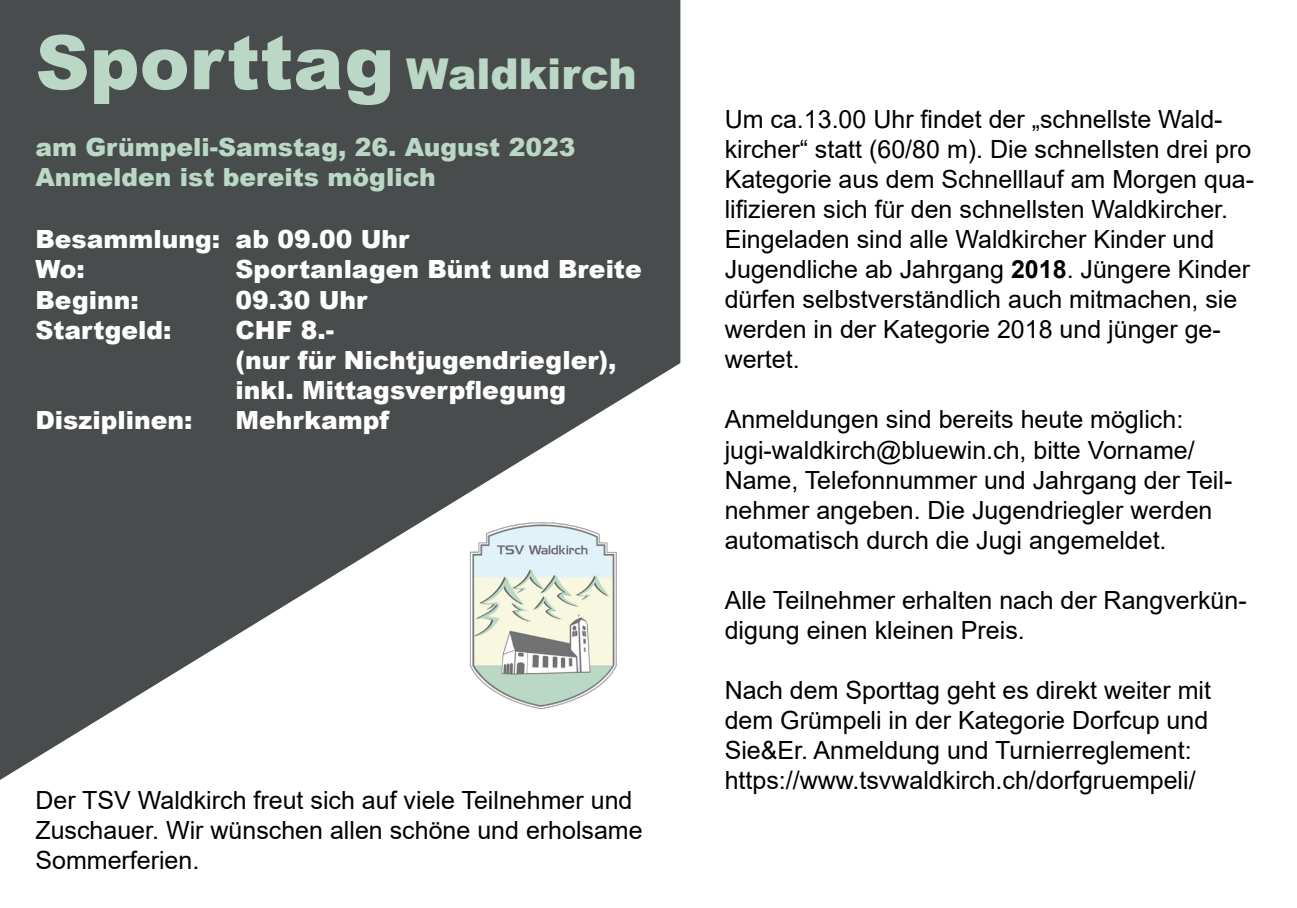
<style>
.page{position:relative;width:1297px;height:908px;background:#fff}
.page>*{position:absolute;margin:0;border:0;box-sizing:border-box;transform-origin:0 0}
.t1{font:900 42.5px "Arial";color:#bad8c5}
.t2{font:25px/30px "Arial";color:#000}
.t3{font:900 25px/30px "Arial";color:#fff}
.t4{font:900 25px "Arial";color:#bad8c5}
.s1{font-size:75px}
.s2{font-weight:700}
</style>
<div class="page">
<svg style="left:0;top:0;width:680px;height:780px;fill:#494c4d"></svg>
<img style="left:469px;top:519px;width:150px;height:190px">
<p class="t1" style="left:35px;top:43px;width:603px"><span class="s1">Sporttag</span> Waldkirch</p>
<p class="t4" style="left:35px;top:129px;width:541px">am Grümpeli-Samstag, 26. August 2023</p>
<p class="t4" style="left:35px;top:159px;width:402px">Anmelden ist bereits möglich</p>
<p class="t3" style="left:35px;top:224px;width:375px">Besammlung: ab 09.00 Uhr</p>
<p class="t3" style="left:35px;top:254px;width:51px">Wo:</p>
<p class="t3" style="left:235px;top:254px;width:408px">Sportanlagen Bünt und Breite</p>
<p class="t3" style="left:35px;top:284px;width:105px">Beginn:</p>
<p class="t3" style="left:235px;top:284px;width:133px">09.30 Uhr</p>
<p class="t3" style="left:35px;top:314px;width:137px">Startgeld:</p>
<p class="t3" style="left:235px;top:314px;width:383px">CHF 8.-<br>(nur für Nichtjugendriegler),</p>
<p class="t3" style="left:235px;top:374px;width:332px">inkl. Mittagsverpflegung</p>
<p class="t3" style="left:35px;top:404px;width:158px">Disziplinen:</p>
<p class="t3" style="left:235px;top:404px;width:155px">Mehrkampf</p>
<p class="t2" style="left:35px;top:784px;width:609px">Der TSV Waldkirch freut sich auf viele Teilnehmer und<br>Zuschauer. Wir wünschen allen schöne und erholsame<br>Sommerferien.</p>
<p class="t2" style="left:725px;top:104px;width:531px">Um ca.13.00 Uhr findet der „schnellste Wald&shy;kircher“ statt (60/80 m). Die schnellsten drei pro Kategorie aus dem Schnelllauf am Morgen qua&shy;lifizieren sich für den schnellsten Waldkircher.</p>
<p class="t2" style="left:725px;top:224px;width:527px">Eingeladen sind alle Waldkircher Kinder und Jugendliche ab Jahrgang <span class="s2">2018</span>. Jüngere Kinder dürfen selbstverständlich auch mitmachen, sie werden in der Kategorie 2018 und jünger ge&shy;wertet.</p>
<p class="t2" style="left:725px;top:404px;width:460px">Anmeldungen sind bereits heute möglich:</p>
<p class="t2" style="left:725px;top:434px;width:509px">jugi-waldkirch@bluewin.ch, bitte Vorname/ Name, Telefonnummer und Jahrgang der Teil&shy;nehmer angeben. Die Jugendriegler werden automatisch durch die Jugi angemeldet.</p>
<p class="t2" style="left:725px;top:584px;width:524px">Alle Teilnehmer erhalten nach der Rangverkün&shy;digung einen kleinen Preis.</p>
<p class="t2" style="left:725px;top:674px;width:488px;text-align:justify">Nach dem Sporttag geht es direkt weiter mit dem Grümpeli in der Kategorie Dorfcup und Sie&amp;Er. Anmeldung und Turnierreglement:</p>
<p class="t2" style="left:725px;top:764px;width:472px">https://www.tsvwaldkirch.ch/dorfgruempeli/</p>
</div>
